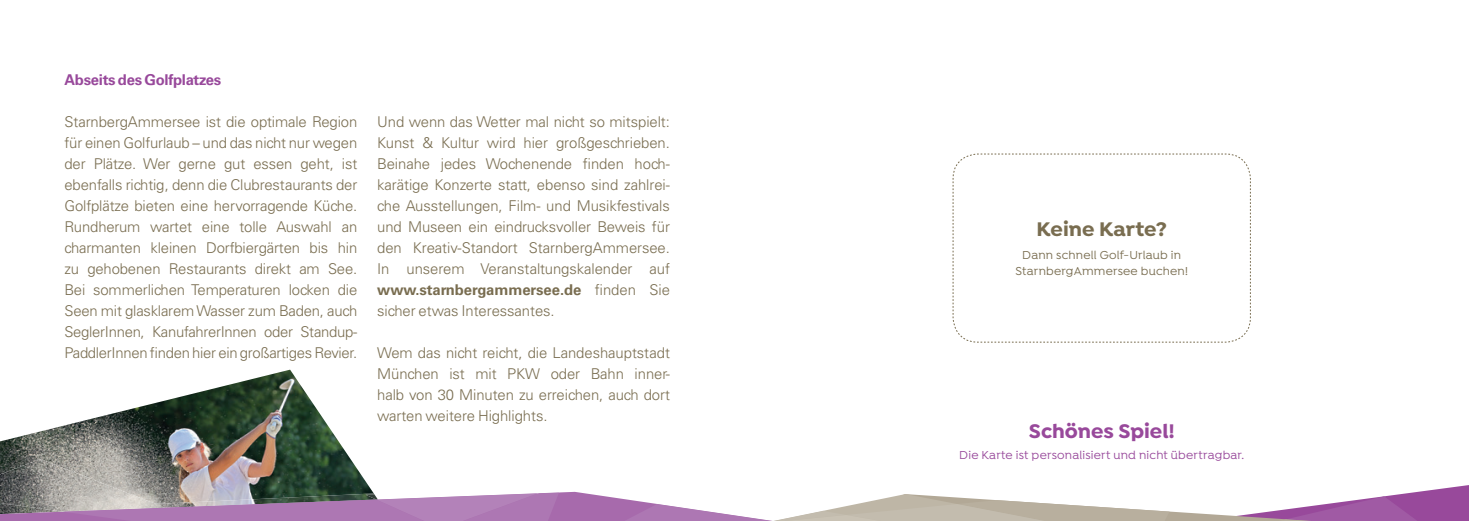
<style>
.page{position:relative;width:1469px;height:521px;background:#fff}
.page>*{position:absolute;margin:0;border:0;box-sizing:border-box;transform-origin:0 0}
.t1{font:700 21px "Isidora";letter-spacing:-.005em;color:#98499b}
.t2{font:700 21px "Isidora";color:#796d50}
.t3{font:300 14.88px/21px "Univers LT Std";letter-spacing:-.005em;color:#796d50;text-align:justify}
.t4{font:700 14.88px "Univers LT Std";letter-spacing:-.02em;color:#98499b}
.t5{font:500 12.25px/15.8px "Isidora";letter-spacing:.015em;color:#796d50;text-align:center}
.t6{font:500 12.25px "Isidora";letter-spacing:.015em;color:#98499b}
.s1{font-weight:700}
</style>
<div class="page">
<img style="left:0;top:370px;width:368px;height:114px">
<img style="left:0;top:459px;width:188px;height:25px">
<svg style="left:0;top:484px;width:1468px;height:37px"></svg>
<svg style="left:952px;top:154px;width:298px;height:189px"></svg>
<p class="t4" style="left:64px;top:71px;width:158px">Abseits des Golfplatzes</p>
<p class="t3" style="left:64px;top:111px;width:294px">StarnbergAmmersee ist die optimale Region für einen Golfurlaub – und das nicht nur wegen der Plätze. Wer gerne gut essen geht, ist ebenfalls richtig, denn die Clubrestaurants der Golfplätze bieten eine hervorragende Küche.<br>Rundherum wartet eine tolle Auswahl an charmanten kleinen Dorfbiergärten bis hin zu gehobenen Restaurants direkt am See.<br>Bei sommerlichen Temperaturen locken die Seen mit glasklarem Wasser zum Baden, auch SeglerInnen, KanufahrerInnen oder Standup-PaddlerInnen finden hier ein großartiges Revier.</p>
<p class="t3" style="left:377px;top:111px;width:294px">Und wenn das Wetter mal nicht so mitspielt:<br>Kunst &amp; Kultur wird hier großgeschrieben.<br>Beinahe jedes Wochenende finden hoch&shy;karätige Konzerte statt, ebenso sind zahlrei&shy;che Ausstellungen, Film- und Musikfestivals und Museen ein eindrucksvoller Beweis für den Kreativ-Standort StarnbergAmmersee.<br>In unserem Veranstaltungskalender auf <span class="s1">www.starnbergammersee.de</span> finden Sie sicher etwas Interessantes.</p>
<p class="t3" style="left:377px;top:343px;width:294px">Wem das nicht reicht, die Landeshauptstadt München ist mit PKW oder Bahn inner&shy;halb von 30 Minuten zu erreichen, auch dort warten weitere Highlights.</p>
<h1 class="t2" style="left:1036px;top:216px;width:132px">Keine Karte?</h1>
<p class="t5" style="left:1015px;top:248px;width:174px">Dann schnell Golf-Urlaub in<br>StarnbergAmmersee buchen!</p>
<h1 class="t1" style="left:1029px;top:418px;width:147px">Schönes Spiel!</h1>
<p class="t6" style="left:959px;top:448px;width:286px">Die Karte ist personalisiert und nicht übertragbar.</p>
</div>
